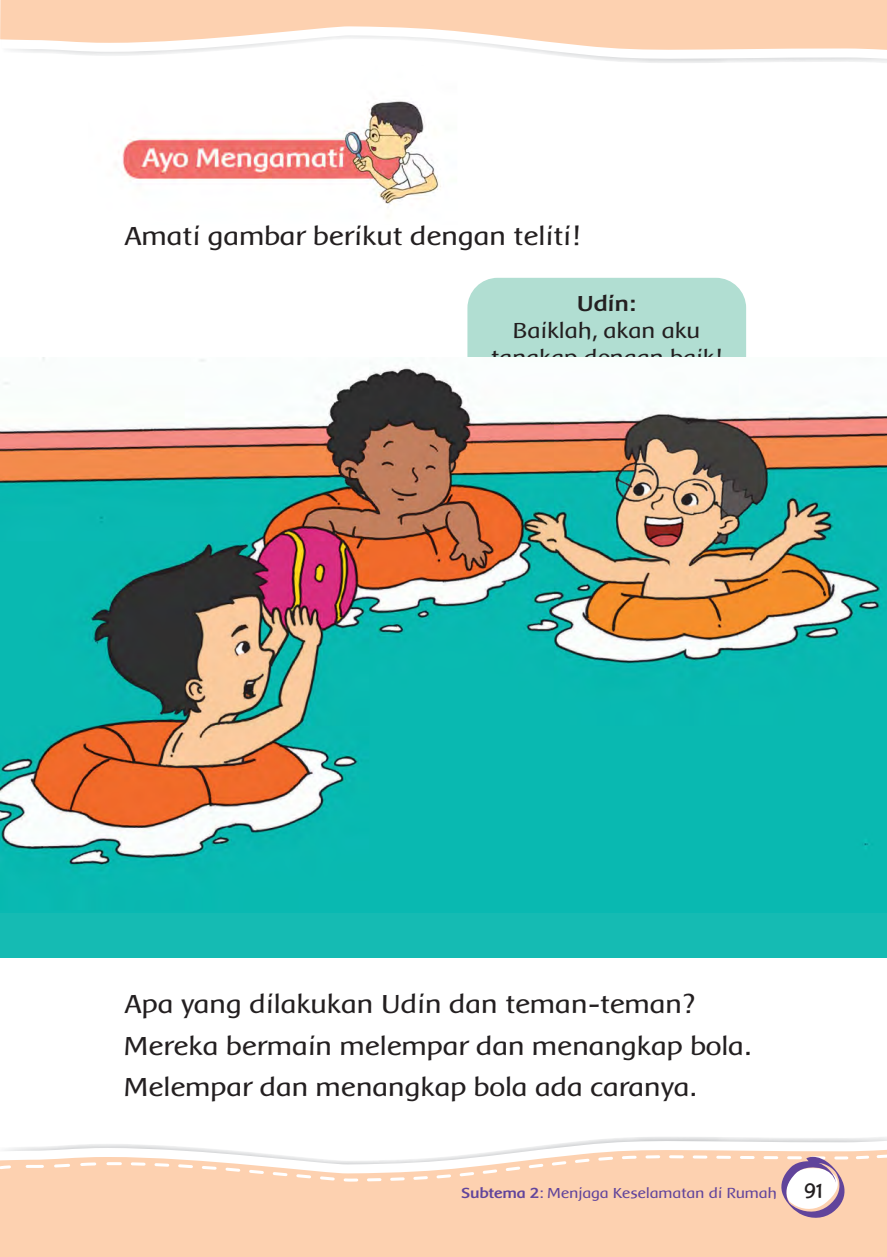
<style>
.page{position:relative;width:887px;height:1257px;background:#fff}
.page>*{position:absolute;margin:0;border:0;box-sizing:border-box;transform-origin:0 0}
.t1{font:27px/41.5px "Baar Metanoia";color:#231f20}
.t2{font:22.5px/27px "Baar Metanoia";color:#231f20;text-align:center}
.t3{font:700 22.5px "Baar Metanoia";color:#231f20}
.t4{font:21px "Playtime With Hot Toddies";color:#231f20}
.t5{font:15px "Baar Metanoia";color:#61449b}
.s1{font-weight:700}
</style>
<div class="page">
<svg style="left:61px;top:53px;width:825px;height:9px"></svg>
<svg style="left:0;top:0;width:886px;height:53px;fill:#fdd1b0"></svg>
<svg style="left:48px;top:1138px;width:838px;height:9px"></svg>
<svg style="left:0;top:1147px;width:886px;height:110px;background:#fcd5b8"></svg>
<svg style="left:0;top:1164px;width:13px;height:7px"></svg>
<svg style="left:24px;top:1163px;width:21px;height:6px"></svg>
<svg style="left:52px;top:1161px;width:71px;height:8px"></svg>
<svg style="left:129px;top:1153px;width:757px;height:66px;background:#f9d5bc"></svg>
<div style="left:1px;top:359px;width:885px;height:599px;background:#15bbb3"></div>
<div style="left:467px;top:278px;width:279px;height:79px;background:#b1ded2"></div>
<img style="left:122px;top:101px;width:319px;height:104px">
<img style="left:1px;top:357px;width:885px;height:555px">
<p class="t1" style="left:125px;top:217px;width:456px">Amati gambar berikut dengan teliti!</p>
<p class="t3" style="left:577px;top:295px;width:60px">Udin:</p>
<p class="t2" style="left:491px;top:319px;width:232px">Baiklah, akan aku tangkap dengan baik!</p>
<p class="t1" style="left:125px;top:985px;width:628px">Apa yang dilakukan Udin dan teman-teman?<br>Mereka bermain melempar dan menangkap bola.<br>Melempar dan menangkap bola ada caranya.</p>
<p class="t5" style="left:461px;top:1187px;width:317px"><span class="s1">Subtema 2</span>: Menjaga Keselamatan di Rumah</p>
<p class="t4" style="left:804px;top:1179px;width:19px">91</p>
</div>
